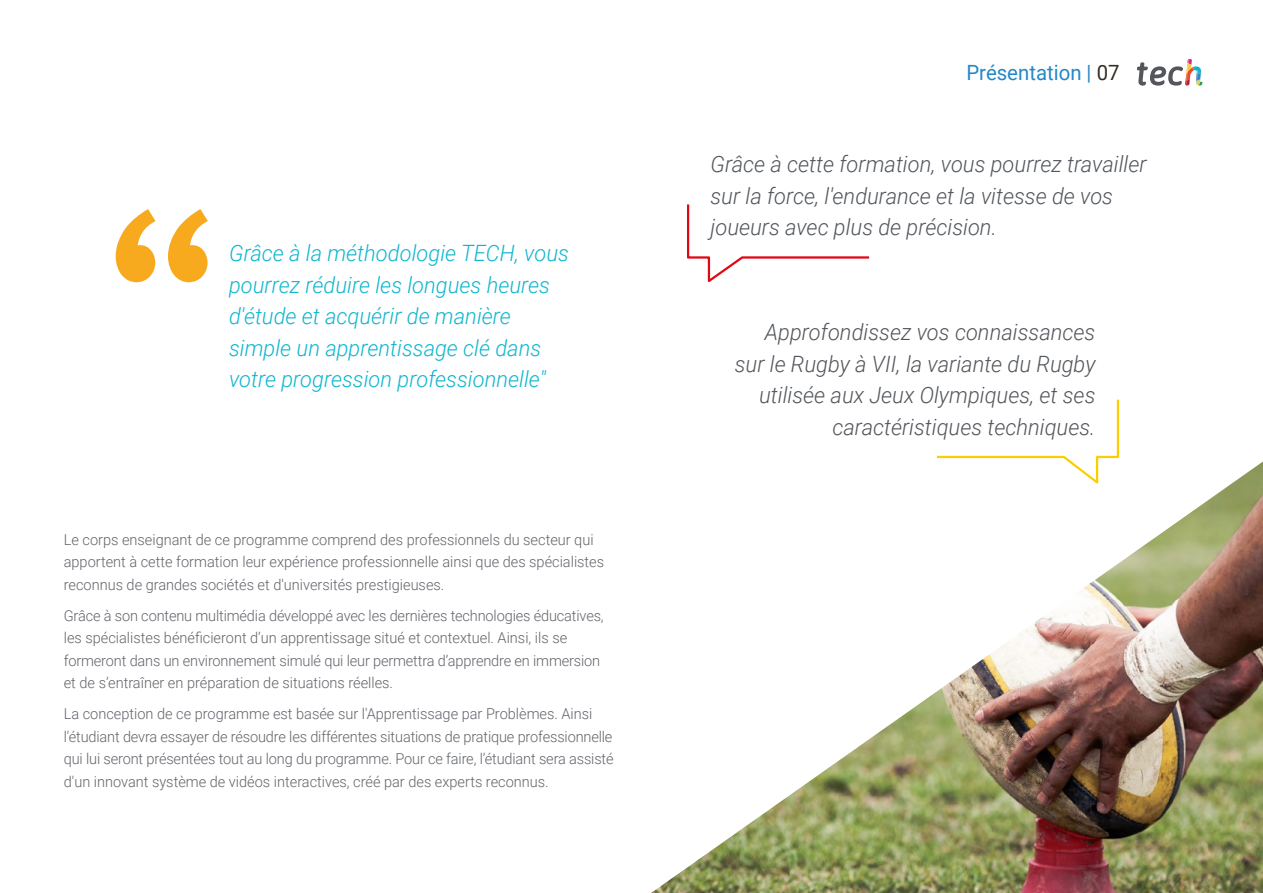
<style>
.page{position:relative;width:1263px;height:893px;background:#fff}
.page>*{position:absolute;margin:0;border:0;box-sizing:border-box;transform-origin:0 0}
.t1{font:italic 300 22.5px/31.5px "Roboto";color:#52555b;text-align:right}
.t2{font:italic 300 22.5px/31.5px "Roboto";color:#0fb6cf}
.t3{font:21px "Roboto";color:#2488c9}
.t4{font:300 15px/22.5px "Roboto";color:#61646a}
.s1{color:#312e20}
</style>
<div class="page">
<svg style="left:116px;top:209px;width:92px;height:73px"></svg>
<img style="left:651px;top:461px;width:612px;height:432px">
<svg style="left:935px;top:399px;width:185px;height:88px"></svg>
<svg style="left:687px;top:204px;width:183px;height:78px"></svg>
<svg style="left:1137px;top:59px;width:65px;height:27px"></svg>
<h1 class="t2" style="left:229px;top:237px;width:341px">Grâce à la méthodologie TECH, vous pourrez réduire les longues heures d'étude et acquérir de manière simple un apprentissage clé dans votre progression professionnelle"</h1>
<p class="t4" style="left:64px;top:527px;width:542px">Le corps enseignant de ce programme comprend des professionnels du secteur qui apportent à cette formation leur expérience professionnelle ainsi que des spécialistes reconnus de grandes sociétés et d'universités prestigieuses.</p>
<p class="t4" style="left:64px;top:603px;width:541px">Grâce à son contenu multimédia développé avec les dernières technologies éducatives, les spécialistes bénéficieront d’un apprentissage situé et contextuel. Ainsi, ils se formeront dans un environnement simulé qui leur permettra d’apprendre en immersion et de s’entraîner en préparation de situations réelles.</p>
<p class="t4" style="left:64px;top:702px;width:551px">La conception de ce programme est basée sur l'Apprentissage par Problèmes. Ainsi l'étudiant devra essayer de résoudre les différentes situations de pratique professionnelle qui lui seront présentées tout au long du programme. Pour ce faire, l’étudiant sera assisté d'un innovant système de vidéos interactives, créé par des experts reconnus.</p>
<h2 class="t3" style="left:966px;top:57px;width:155px">Présentation | <span class="s1">07</span></h2>
<h1 class="t1" style="left:710px;top:147px;width:438px;text-align:left">Grâce à cette formation, vous pourrez travailler sur la force, l'endurance et la vitesse de vos joueurs avec plus de précision.</h1>
<h1 class="t1" style="left:735px;top:315px;width:362px">Approfondissez vos connaissances sur le Rugby à VII, la variante du Rugby utilisée aux Jeux Olympiques, et ses caractéristiques techniques.</h1>
</div>
